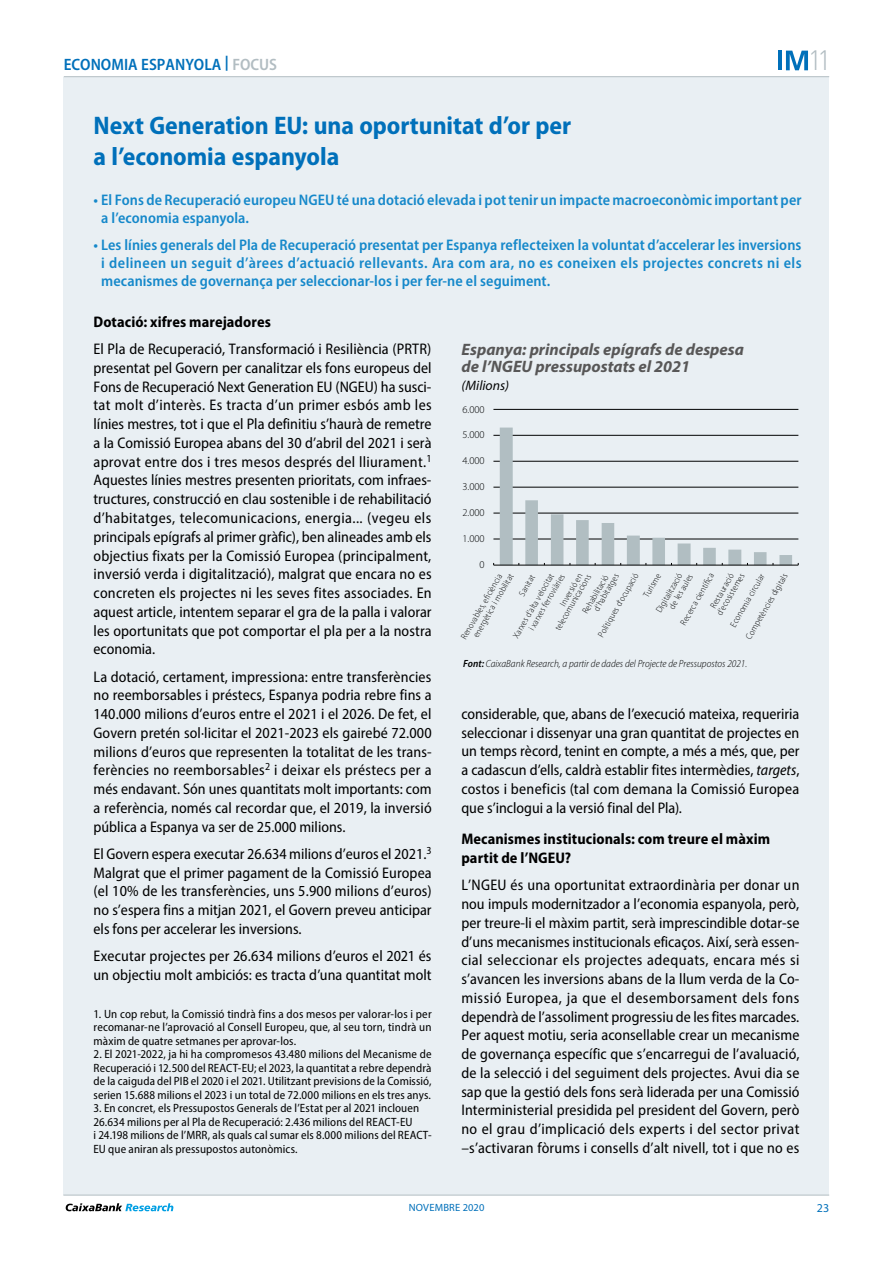
<style>
.page{position:relative;width:893px;height:1263px;background:#fff}
.page>*{position:absolute;margin:0;border:0;box-sizing:border-box;transform-origin:0 0}
.t1{font:300 27.6px "DIN Pro";color:#b2bdc2}
.t2{font:700 semi-condensed 25.5px/30.6px "Myriad Pro";color:#0070ba}
.t3{font:italic 700 16.5px/16.5px "Myriad Pro";color:#585757}
.t4{font:600 semi-condensed 16.5px "Myriad Pro";color:#0070ba}
.t5{font:semi-condensed 15.3px/18.8px "Myriad Pro";letter-spacing:.005em;color:#000;text-align:justify}
.t6{font:600 semi-condensed 15.3px/18px "Myriad Pro";letter-spacing:.005em;color:#1588ca}
.t7{font:700 semi-condensed 15.3px/18.8px "Myriad Pro";letter-spacing:.005em;color:#000}
.t8{font:italic 13.65px "Myriad Pro";color:#010202}
.t9{font:semi-condensed 12px/13.5px "Myriad Pro";letter-spacing:.01em;color:#000;text-align:justify}
.t10{font:12px "Myriad Pro";color:#0070ba}
.t11{font:italic 300 semi-condensed 10.5px "Myriad Pro";color:#010202}
.t12{font:300 10.5px "Myriad Pro";letter-spacing:-.005em;color:#010202}
.t13{font:10.5px "Myriad Pro";letter-spacing:.02em;color:#0070ba}
.t14{font:300 9px/9.8px "Myriad Pro";color:#010202;scale:.9 1}
.s1{color:#b2bdc2}
.s2{font-weight:600}
.s3{font-style:italic}
</style>
<div class="page">
<div style="left:64px;top:77px;width:765px;height:1118px;background:#e9eff3"></div>
<hr style="left:64px;top:76px;width:765px;height:1px;background:#b2bdc2">
<hr style="left:63px;top:1195px;width:766px;height:1px;background:#b2bdc2">
<svg style="left:66px;top:1203px;width:107px;height:8px"></svg>
<svg style="left:786px;top:51px;width:22px;height:19px"></svg>
<hr style="left:778px;top:51px;width:4px;height:19px;background:#0070ba">
<hr style="left:493px;top:539px;width:305px;height:1px;background:#010202">
<hr style="left:493px;top:513px;width:305px;height:1px;background:#010202">
<hr style="left:493px;top:487px;width:305px;height:1px;background:#010202">
<hr style="left:493px;top:461px;width:305px;height:1px;background:#010202">
<hr style="left:493px;top:435px;width:305px;height:1px;background:#010202">
<hr style="left:493px;top:409px;width:305px;height:1px;background:#010202">
<hr style="left:494px;top:565px;width:304px;height:1px;background:#010202">
<svg style="left:500px;top:428px;width:292px;height:137px"></svg>
<p class="t4" style="left:64px;top:54px;width:215px">ECONOMIA ESPANYOLA <sup>|</sup> <span class="s1">FOCUS</span></p>
<h1 class="t1" style="left:808px;top:39px;width:25px">11</h1>
<h2 class="t2" style="left:94px;top:110px;width:479px">Next Generation EU: una oportunitat d’or per a l’economia espanyola</h2>
<p class="t6" style="left:101px;top:191px;width:702px;text-indent:-8px">• El Fons de Recuperació europeu NGEU té una dotació elevada i pot tenir un impacte macroeconòmic important per a l’economia espanyola.</p>
<p class="t6" style="left:101px;top:235px;width:702px;text-align:justify;text-indent:-8px">• Les línies generals del Pla de Recuperació presentat per Espanya reflecteixen la voluntat d’accelerar les inversions i delineen un seguit d’àrees d’actuació rellevants. Ara com ara, no es coneixen els projectes concrets ni els mecanismes de governança per seleccionar-los i per fer-ne el seguiment.</p>
<p class="t7" style="left:94px;top:313px;width:179px">Dotació: xifres marejadores</p>
<p class="t5" style="left:94px;top:339px;width:340px">El Pla de Recuperació, Transformació i Resiliència (PRTR) presentat pel Govern per canalitzar els fons europeus del Fons de Recuperació Next Generation EU (NGEU) ha susci&shy;tat molt d’interès. Es tracta d’un primer esbós amb les línies mestres, tot i que el Pla definitiu s’haurà de remetre a la Comissió Europea abans del 30 d’abril del 2021 i serà aprovat entre dos i tres mesos després del lliurament.<sup>1<br></sup>Aquestes línies mestres presenten prioritats, com infraes&shy;tructures, construcció en clau sostenible i de rehabilitació d’habitatges, telecomunicacions, energia... (vegeu els principals epígrafs al primer gràfic), ben alineades amb els objectius fixats per la Comissió Europea (principalment, inversió verda i digitalització), malgrat que encara no es concreten els projectes ni les seves fites associades. En aquest article, intentem separar el gra de la palla i valorar les oportunitats que pot comportar el pla per a la nostra economia.</p>
<p class="t5" style="left:94px;top:667px;width:340px">La dotació, certament, impressiona: entre transferències no reemborsables i préstecs, Espanya podria rebre fins a 140.000 milions d’euros entre el 2021 i el 2026. De fet, el Govern pretén sol·licitar el 2021-2023 els gairebé 72.000 milions d’euros que representen la totalitat de les trans&shy;ferències no reemborsables<sup>2</sup> i deixar els préstecs per a més endavant. Són unes quantitats molt importants: com a referència, només cal recordar que, el 2019, la inversió pública a Espanya va ser de 25.000 milions.</p>
<p class="t5" style="left:94px;top:844px;width:340px">El Govern espera executar 26.634 milions d’euros el 2021.<sup>3<br></sup>Malgrat que el primer pagament de la Comissió Europea (el 10% de les transferències, uns 5.900 milions d’euros) no s’espera fins a mitjan 2021, el Govern preveu anticipar els fons per accelerar les inversions.</p>
<p class="t5" style="left:94px;top:946px;width:340px">Executar projectes per 26.634 milions d’euros el 2021 és un objectiu molt ambiciós: es tracta d’una quantitat molt</p>
<p class="t9" style="left:94px;top:1006px;width:340px">1. Un cop rebut, la Comissió tindrà fins a dos mesos per valorar-los i per recomanar-ne l’aprovació al Consell Europeu, que, al seu torn, tindrà un màxim de quatre setmanes per aprovar-los.</p>
<p class="t9" style="left:94px;top:1047px;width:340px">2. El 2021-2022, ja hi ha compromesos 43.480 milions del Mecanisme de Recuperació i 12.500 del REACT-EU; el 2023, la quantitat a rebre dependrà de la caiguda del PIB el 2020 i el 2021. Utilitzant previsions de la Comissió, serien 15.688 milions el 2023 i un total de 72.000 milions en els tres anys.</p>
<p class="t9" style="left:94px;top:1101px;width:340px;text-align:left">3. En concret, els Pressupostos Generals de l’Estat per al 2021 inclouen 26.634 milions per al Pla de Recuperació: 2.436 milions del REACT-EU<br>i 24.198 milions de l’MRR, als quals cal sumar els 8.000 milions del REACT-EU que aniran als pressupostos autonòmics.</p>
<p class="t3" style="left:462px;top:341px;width:284px">Espanya: principals epígrafs de despesa de l’NGEU pressupostats el 2021</p>
<p class="t8" style="left:462px;top:377px;width:49px">(Milions)</p>
<p class="t12" style="left:463px;top:403px;width:24px">6.000</p>
<p class="t12" style="left:463px;top:429px;width:24px">5.000</p>
<p class="t12" style="left:463px;top:455px;width:24px">4.000</p>
<p class="t12" style="left:463px;top:481px;width:24px">3.000</p>
<p class="t12" style="left:463px;top:507px;width:24px">2.000</p>
<p class="t12" style="left:463px;top:533px;width:24px">1.000</p>
<p class="t12" style="left:479px;top:559px;width:7px">0</p>
<p class="t14" style="left:579px;top:624px;width:81px;line-height:16.8px;text-indent:20px;rotate:-60deg">d’habitatges<br>Polítiques d’ocupació</p>
<p class="t14" style="left:634px;top:598px;width:50px;line-height:18.6px;text-align:center;rotate:-60deg">Turisme<br>Digitalització</p>
<p class="t14" style="left:708px;top:605px;width:44px;rotate:-60deg">Restauració</p>
<p class="t14" style="left:463px;top:629px;width:81px;text-indent:-8px;rotate:-60deg">Renovables, efi ciència energètica i mobilitat</p>
<p class="t14" style="left:495px;top:625px;width:82px;line-height:15.8px;text-indent:39px;rotate:-60deg">Sanitat<br>Xarxes d’alta velocitat</p>
<p class="t14" style="left:710px;top:613px;width:68px;line-height:17.5px;text-indent:3px;rotate:-60deg">d’ecosistemes<br>Economia circular</p>
<p class="t14" style="left:679px;top:622px;width:66px;rotate:-60deg">Recerca científi ca</p>
<p class="t14" style="left:543px;top:594px;width:42px;line-height:15px;text-indent:-36px;rotate:-60deg">i xarxes ferroviàries<br>Inversió en</p>
<p class="t14" style="left:744px;top:636px;width:85px;rotate:-60deg">Competències digitals</p>
<p class="t14" style="left:667px;top:606px;width:45px;rotate:-60deg">de les aules</p>
<p class="t14" style="left:565px;top:601px;width:49px;line-height:15.5px;text-indent:-28px;rotate:-60deg">telecomunicacions<br>Rehabilitació</p>
<p class="t11" style="left:463px;top:657px;width:286px"><span class="s2">Font:</span> CaixaBank Research, a partir de dades del Projecte de Pressupostos 2021.</p>
<p class="t5" style="left:461px;top:704px;width:340px">considerable, que, abans de l’execució mateixa, requeriria seleccionar i dissenyar una gran quantitat de projectes en un temps rècord, tenint en compte, a més a més, que, per a cadascun d’ells, caldrà establir fites intermèdies, <span class="s3">targets</span>, costos i beneficis (tal com demana la Comissió Europea que s’inclogui a la versió final del Pla).</p>
<p class="t7" style="left:461px;top:830px;width:310px">Mecanismes institucionals: com treure el màxim partit de l’NGEU?</p>
<p class="t5" style="left:461px;top:875px;width:340px;text-align:left">L’NGEU és una oportunitat extraordinària per donar un nou impuls modernitzador a l’economia espanyola, però, per treure-li el màxim partit, serà imprescindible dotar-se d’uns mecanismes institucionals eficaços. Així, serà essen&shy;cial seleccionar els projectes adequats, encara més si s’avancen les inversions abans de la llum verda de la Co-- missió Europea, ja que el desemborsament dels fons dependrà de l’assoliment progressiu de les fites marcades.<br>Per aquest motiu, seria aconsellable crear un mecanisme de governança específic que s’encarregui de l’avaluació, de la selecció i del seguiment dels projectes. Avui dia se sap que la gestió dels fons serà liderada per una Comissió Interministerial presidida pel president del Govern, però no el grau d’implicació dels experts i del sector privat –s’activaran fòrums i consells d’alt nivell, tot i que no es</p>
<p class="t13" style="left:409px;top:1201px;width:77px">NOVEMBRE 2020</p>
<p class="t10" style="left:817px;top:1201px;width:14px">23</p>
</div>
